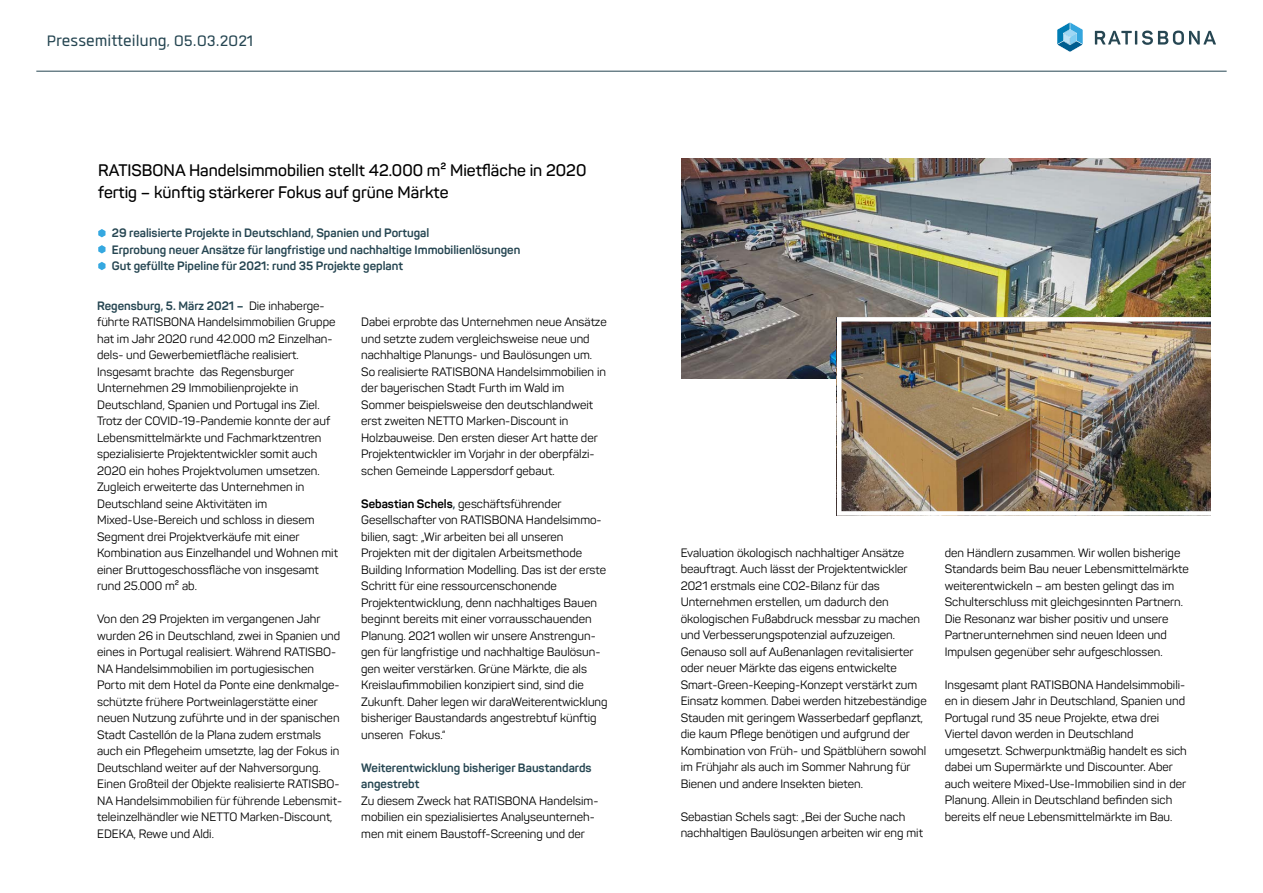
<style>
.page{position:relative;width:1263px;height:893px;background:#fff}
.page>*{position:absolute;margin:0;border:0;box-sizing:border-box;transform-origin:0 0}
.t1{font:21px "Quan";color:#264652}
.t2{font:600 16.5px/22.5px "Panton";color:#000}
.t3{font:12px/16.5px "Panton";color:#000}
.t4{font:700 12px/16.5px "Panton";color:#264652}
.s1{font-weight:700;color:#264652}
.s2{font-weight:700}
</style>
<div class="page">
<img style="left:681px;top:158px;width:529px;height:221px">
<img style="left:837px;top:317px;width:374px;height:199px">
<hr style="left:36px;top:71px;width:1190px;height:1px;background:#264652">
<svg style="left:1095px;top:31px;width:121px;height:14px"></svg>
<svg style="left:1057px;top:22px;width:26px;height:30px"></svg>
<svg style="left:98px;top:229px;width:8px;height:8px"></svg>
<svg style="left:98px;top:245px;width:8px;height:8px"></svg>
<svg style="left:98px;top:262px;width:8px;height:8px"></svg>
<h1 class="t1" style="left:47px;top:31px;width:208px">Pressemitteilung, 05.03.2021</h1>
<h2 class="t2" style="left:98px;top:158px;width:490px">RATISBONA Handelsimmobilien stellt 42.000 m² Mietfläche in 2020 fertig – künftig stärkerer Fokus auf grüne Märkte</h2>
<p class="t4" style="left:112px;top:225px;width:410px">29 realisierte Projekte in Deutschland, Spanien und Portugal<br>Erprobung neuer Ansätze für langfristige und nachhaltige Immobilienlösungen<br>Gut gefüllte Pipeline für 2021: rund 35 Projekte geplant</p>
<p class="t3" style="left:97px;top:297px;width:242px"><span class="s1">Regensburg, 5. März 2021 –</span> Die inhaberge&shy;führte RATISBONA Handelsimmobilien Gruppe hat im Jahr 2020 rund 42.000 m2 Einzelhan&shy;dels- und Gewerbemietfläche realisiert.<br>Insgesamt brachte das Regensburger Unternehmen 29 Immobilienprojekte in Deutschland, Spanien und Portugal ins Ziel.<br>Trotz der COVID-19-Pandemie konnte der auf Lebensmittelmärkte und Fachmarktzentren spezialisierte Projektentwickler somit auch 2020 ein hohes Projektvolumen umsetzen.<br>Zugleich erweiterte das Unternehmen in Deutschland seine Aktivitäten im Mixed-Use-Bereich und schloss in diesem Segment drei Projektverkäufe mit einer Kombination aus Einzelhandel und Wohnen mit einer Bruttogeschossfläche von insgesamt rund 25.000 m² ab.</p>
<p class="t3" style="left:97px;top:610px;width:246px">Von den 29 Projekten im vergangenen Jahr wurden 26 in Deutschland, zwei in Spanien und eines in Portugal realisiert. Während RATISBO-NA Handelsimmobilien im portugiesischen Porto mit dem Hotel da Ponte eine denkmalge&shy;schützte frühere Portweinlagerstätte einer neuen Nutzung zuführte und in der spanischen Stadt Castellón de la Plana zudem erstmals auch ein Pflegeheim umsetzte, lag der Fokus in Deutschland weiter auf der Nahversorgung.<br>Einen Großteil der Objekte realisierte RATISBO-NA Handelsimmobilien für führende Lebensmit&shy;teleinzelhändler wie NETTO Marken-Discount, EDEKA, Rewe und Aldi.</p>
<p class="t3" style="left:361px;top:313px;width:247px">Dabei erprobte das Unternehmen neue Ansätze und setzte zudem vergleichsweise neue und nachhaltige Planungs- und Baulösungen um.<br>So realisierte RATISBONA Handelsimmobilien in der bayerischen Stadt Furth im Wald im Sommer beispielsweise den deutschlandweit erst zweiten NETTO Marken-Discount in Holzbauweise. Den ersten dieser Art hatte der Projektentwickler im Vorjahr in der oberpfälzi&shy;schen Gemeinde Lappersdorf gebaut.</p>
<p class="t3" style="left:361px;top:495px;width:248px"><span class="s2">Sebastian Schels</span><span class="s1">,</span> geschäftsführender Gesellschafter von RATISBONA Handelsimmo&shy;bilien, sagt: „Wir arbeiten bei all unseren Projekten mit der digitalen Arbeitsmethode Building Information Modelling. Das ist der erste Schritt für eine ressourcenschonende Projektentwicklung, denn nachhaltiges Bauen beginnt bereits mit einer vorrausschauenden Planung. 2021 wollen wir unsere Anstrengun&shy;gen für langfristige und nachhaltige Baulösun&shy;gen weiter verstärken. Grüne Märkte, die als Kreislaufimmobilien konzipiert sind, sind die Zukunft. Daher legen wir daraWeiterentwicklung bisheriger Baustandards angestrebtuf künftig unseren Fokus.“</p>
<p class="t4" style="left:361px;top:759px;width:232px">Weiterentwicklung bisheriger Baustandards angestrebt</p>
<p class="t3" style="left:361px;top:792px;width:239px">Zu diesem Zweck hat RATISBONA Handelsim&shy;mobilien ein spezialisiertes Analyseunterneh&shy;men mit einem Baustoff-Screening und der</p>
<p class="t3" style="left:681px;top:544px;width:248px">Evaluation ökologisch nachhaltiger Ansätze beauftragt. Auch lässt der Projektentwickler 2021 erstmals eine CO2-Bilanz für das Unternehmen erstellen, um dadurch den ökologischen Fußabdruck messbar zu machen und Verbesserungspotenzial aufzuzeigen.<br>Genauso soll auf Außenanlagen revitalisierter oder neuer Märkte das eigens entwickelte Smart-Green-Keeping-Konzept verstärkt zum Einsatz kommen. Dabei werden hitzebeständige Stauden mit geringem Wasserbedarf gepflanzt, die kaum Pflege benötigen und aufgrund der Kombination von Früh- und Spätblühern sowohl im Frühjahr als auch im Sommer Nahrung für Bienen und andere Insekten bieten.</p>
<p class="t3" style="left:681px;top:808px;width:244px">Sebastian Schels sagt: „Bei der Suche nach nachhaltigen Baulösungen arbeiten wir eng mit</p>
<p class="t3" style="left:945px;top:544px;width:246px">den Händlern zusammen. Wir wollen bisherige Standards beim Bau neuer Lebensmittelmärkte weiterentwickeln – am besten gelingt das im Schulterschluss mit gleichgesinnten Partnern.<br>Die Resonanz war bisher positiv und unsere Partnerunternehmen sind neuen Ideen und Impulsen gegenüber sehr aufgeschlossen.</p>
<p class="t3" style="left:945px;top:676px;width:244px">Insgesamt plant RATISBONA Handelsimmobili&shy;en in diesem Jahr in Deutschland, Spanien und Portugal rund 35 neue Projekte, etwa drei Viertel davon werden in Deutschland umgesetzt. Schwerpunktmäßig handelt es sich dabei um Supermärkte und Discounter. Aber auch weitere Mixed-Use-Immobilien sind in der Planung. Allein in Deutschland befinden sich bereits elf neue Lebensmittelmärkte im Bau.</p>
</div>
